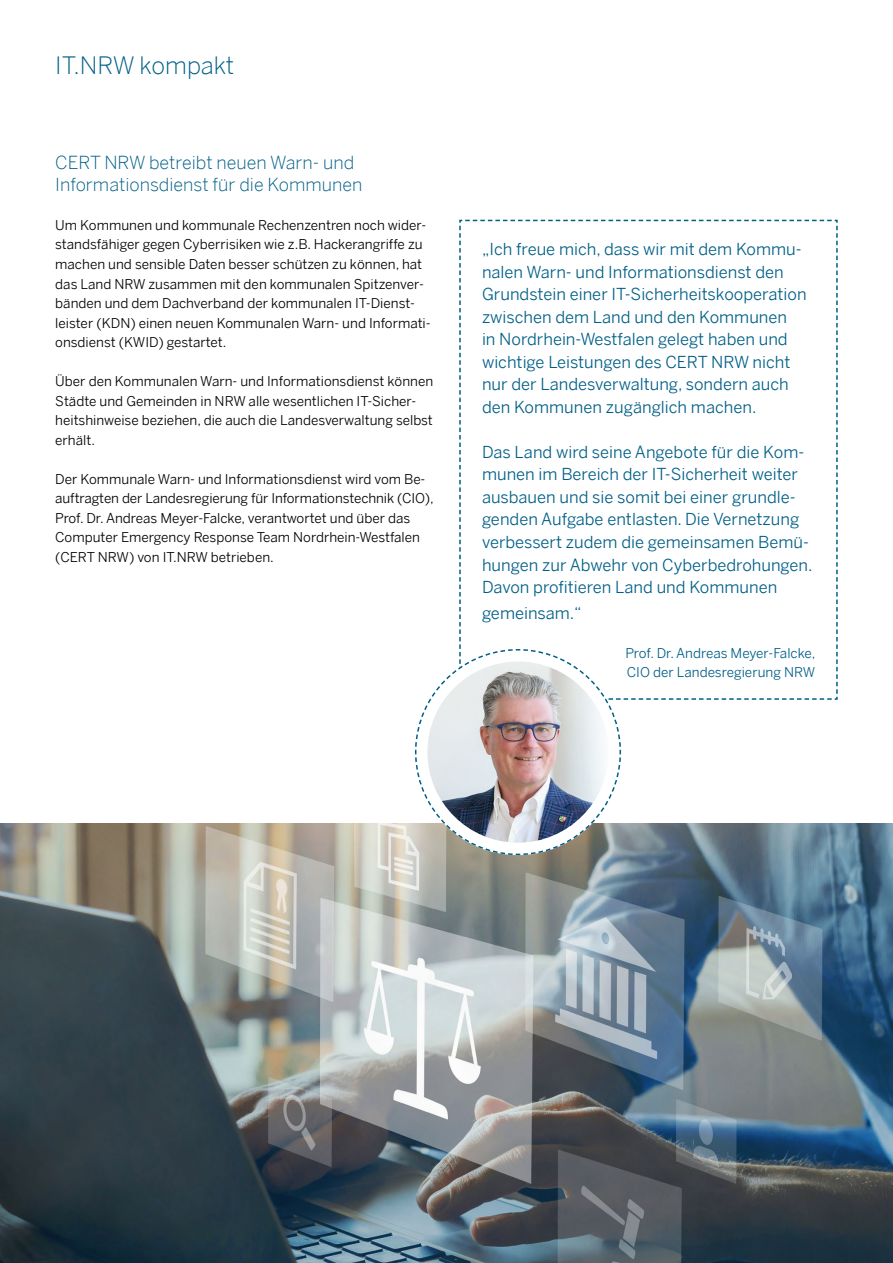
<style>
.page{position:relative;width:893px;height:1263px;background:#fff}
.page>*{position:absolute;margin:0;border:0;box-sizing:border-box;transform-origin:0 0}
.Seitentitel{font:300 24px "Benton Sans";color:#005f87}
.Headline{font:300 18px/21.6px "Benton Sans";color:#005f87}
.Headline_Sub{font:16.5px/22.5px "Benton Sans";color:#005f87}
.Fließtext{font:13.5px/19.5px "Benton Sans";color:#000}
.Headline_Sub-2{font:13.5px/19.5px "Benton Sans";color:#005f87}
</style>
<div class="page">
<img style="left:0;top:823px;width:893px;height:440px">
<hr style="left:892px;top:623px;width:1px;height:77px;background:#005f87">
<svg style="left:414px;top:220px;width:424px;height:636px"></svg>
<img style="left:427px;top:661px;width:182px;height:182px;border-radius:91px">
<p class="Seitentitel" style="left:55px;top:51px;width:181px">IT.NRW kompakt</p>
<p class="Headline" style="left:55px;top:152px;width:309px">CERT NRW betreibt neuen Warn- und<br>Informationsdienst für die Kommunen</p>
<p class="Fließtext" style="left:55px;top:215px;width:377px">Um Kommunen und kommunale Rechenzentren noch wider&shy;standsfähiger gegen Cyberrisiken wie z.B. Hackerangriffe zu machen und sensible Daten besser schützen zu können, hat das Land NRW zusammen mit den kommunalen Spitzenver&shy;bänden und dem Dachverband der kommunalen IT-Dienst&shy;leister (KDN) einen neuen Kommunalen Warn- und Informati&shy;onsdienst (KWID) gestartet.</p>
<p class="Fließtext" style="left:55px;top:371px;width:380px">Über den Kommunalen Warn- und Informationsdienst können Städte und Gemeinden in NRW alle wesentlichen IT-Sicher&shy;heitshinweise beziehen, die auch die Landesverwaltung selbst erhält.</p>
<p class="Fließtext" style="left:55px;top:469px;width:380px">Der Kommunale Warn- und Informationsdienst wird vom Be&shy;auftragten der Landesregierung für Informationstechnik (CIO), Prof. Dr. Andreas Meyer-Falcke, verantwortet und über das Computer Emergency Response Team Nordrhein-Westfalen (CERT NRW) von IT.NRW betrieben.</p>
<p class="Headline_Sub" style="left:482px;top:238px;width:326px">„Ich freue mich, dass wir mit dem Kommu&shy;nalen Warn- und Informationsdienst den Grundstein einer IT-Sicherheitskooperation zwischen dem Land und den Kommunen<br>in Nordrhein-Westfalen gelegt haben und wichtige Leistungen des CERT NRW nicht nur der Landesverwaltung, sondern auch den Kommunen zugänglich machen.</p>
<p class="Headline_Sub" style="left:482px;top:440px;width:332px">Das Land wird seine Angebote für die Kom&shy;munen im Bereich der IT-Sicherheit weiter ausbauen und sie somit bei einer grundle&shy;genden Aufgabe entlasten. Die Vernetzung verbessert zudem die gemeinsamen Bemü&shy;hungen zur Abwehr von Cyberbedrohungen.<br>Davon profitieren Land und Kommunen</p>
<p class="Headline_Sub" style="left:482px;top:601px;width:101px">gemeinsam.“</p>
<p class="Headline_Sub-2" style="left:625px;top:643px;width:191px">Prof. Dr. Andreas Meyer-Falcke,<br>CIO der Landesregierung NRW</p>
</div>
